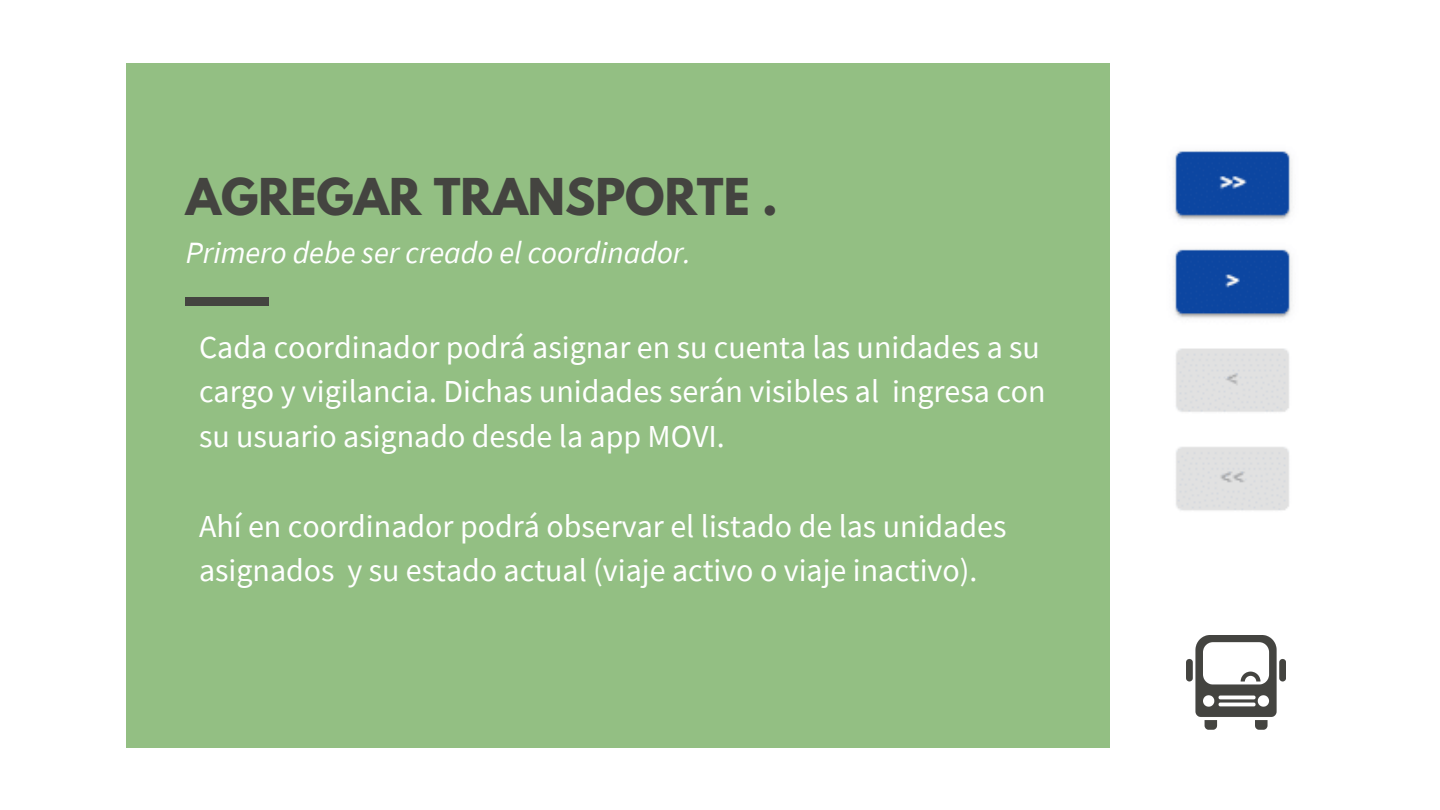
<style>
.page{position:relative;width:1440px;height:810px;background:#fff}
.page>*{position:absolute;margin:0;border:0;box-sizing:border-box;transform-origin:0 0}
.t1{font:700 45px "League Spartan";color:#444440}
.t2{font:32px/44.8px "Source Sans Pro";color:#fff}
.t3{font:italic 30.9px "Source Sans Pro";color:#fff}
</style>
<div class="page">
<div style="left:126px;top:63px;width:983px;height:684px;background:#93bf83"></div>
<img style="left:1173px;top:151px;width:119px;height:360px">
<img style="left:1186px;top:635px;width:100px;height:94px">
<div style="left:186px;top:298px;width:83px;height:8px;background:#444440"></div>
<h1 class="t1" style="left:186px;top:174px;width:594px">AGREGAR TRANSPORTE .</h1>
<p class="t3" style="left:186px;top:233px;width:507px">Primero debe ser creado el coordinador.</p>
<p class="t2" style="left:199px;top:324px;width:848px">Cada coordinador podrá asignar en su cuenta las unidades a su cargo y vigilancia. Dichas unidades serán visibles al ingresa con su usuario asignado desde la app MOVI.</p>
<p class="t2" style="left:199px;top:503px;width:809px">Ahí en coordinador podrá observar el listado de las unidades asignados y su estado actual (viaje activo o viaje inactivo).</p>
</div>
